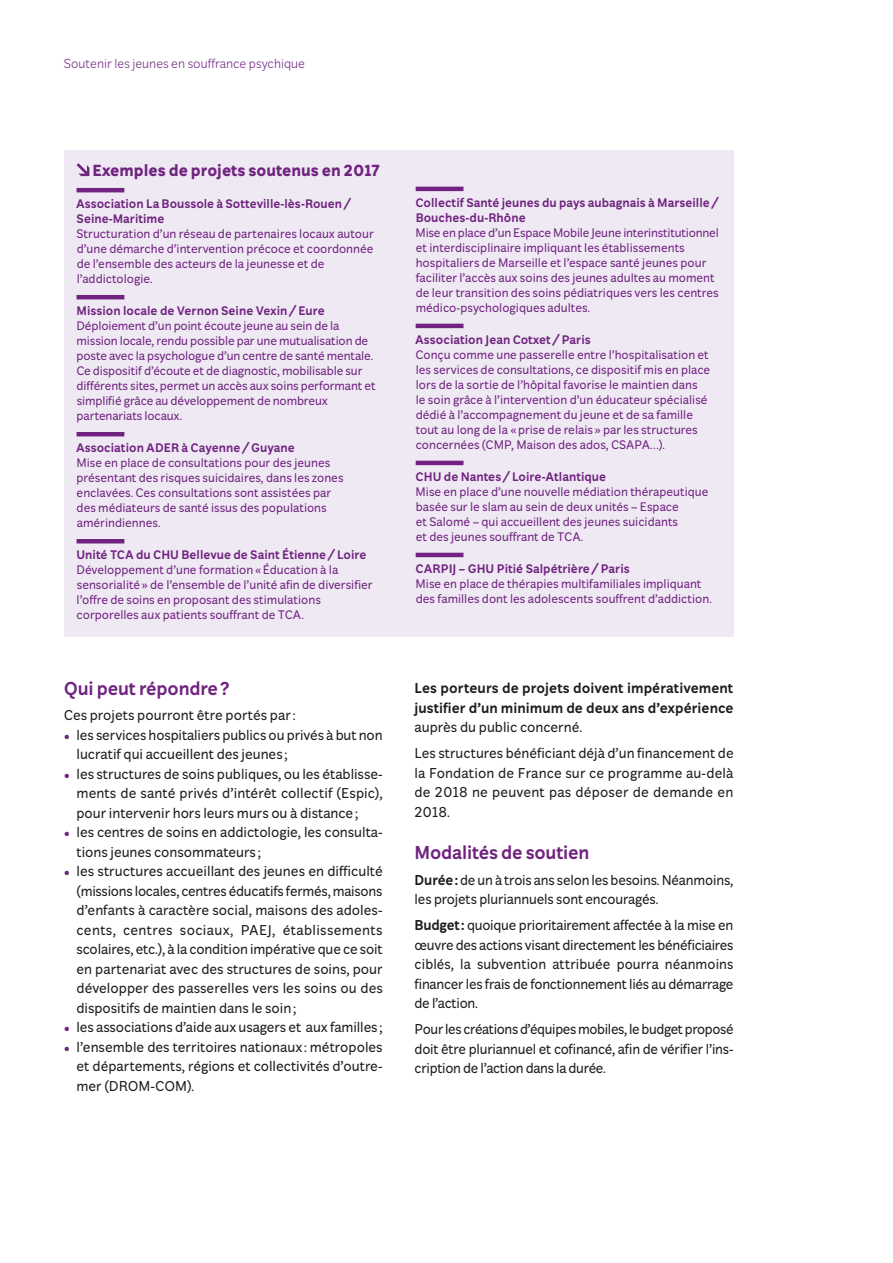
<style>
.page{position:relative;width:893px;height:1263px;background:#fff}
.page>*{position:absolute;margin:0;border:0;box-sizing:border-box;transform-origin:0 0}
.t1{font:700 19.2px "Fondation Beta";letter-spacing:-.01em;color:#70247f}
.t2{font:800 16.5px "Fondation Beta";color:#70247f}
.t3{font:14.7px/19.5px "Fondation Beta";letter-spacing:-.005em;color:#1d1d1b}
.t4{font:700 14.7px/19.5px "Fondation Beta";color:#1d1d1b}
.t5{font:300 13.5px "Fondation Beta";color:#70247f}
.t6{font:12.75px/15px "Fondation Beta";color:#70247f}
.t7{font:700 12.75px/15px "Fondation Beta";color:#70247f}
.s1{font-weight:700}
</style>
<div class="page">
<div style="left:64px;top:150px;width:669px;height:486px;background:#efe9f4"></div>
<hr style="left:77px;top:188px;width:47px;height:4px;background:#70247f">
<hr style="left:77px;top:295px;width:47px;height:4px;background:#70247f">
<hr style="left:77px;top:432px;width:47px;height:4px;background:#70247f">
<hr style="left:77px;top:539px;width:47px;height:4px;background:#70247f">
<svg style="left:77px;top:163px;width:12px;height:13px"></svg>
<hr style="left:416px;top:187px;width:47px;height:4px;background:#70247f">
<hr style="left:416px;top:324px;width:47px;height:4px;background:#70247f">
<hr style="left:416px;top:461px;width:47px;height:4px;background:#70247f">
<hr style="left:416px;top:553px;width:47px;height:4px;background:#70247f">
<p class="t5" style="left:64px;top:55px;width:243px">Soutenir les jeunes en souffrance psychique</p>
<p class="t2" style="left:92px;top:160px;width:290px">Exemples de projets soutenus en 2017</p>
<p class="t7" style="left:76px;top:197px;width:276px">Association La Boussole à Sotteville-lès-Rouen /<br>Seine-Maritime</p>
<p class="t6" style="left:76px;top:226px;width:299px">Structuration d’un réseau de partenaires locaux autour d’une démarche d’intervention précoce et coordonnée de l’ensemble des acteurs de la jeunesse et de l’addictologie.</p>
<p class="t7" style="left:77px;top:303px;width:250px">Mission locale de Vernon Seine Vexin / Eure</p>
<p class="t6" style="left:76px;top:318px;width:301px">Déploiement d’un point écoute jeune au sein de la mission locale, rendu possible par une mutualisation de poste avec la psychologue d’un centre de santé mentale.<br>Ce dispositif d’écoute et de diagnostic, mobilisable sur différents sites, permet un accès aux soins performant et simplifié grâce au développement de nombreux partenariats locaux.</p>
<p class="t7" style="left:76px;top:440px;width:220px">Association ADER à Cayenne / Guyane</p>
<p class="t6" style="left:76px;top:455px;width:269px">Mise en place de consultations pour des jeunes présentant des risques suicidaires, dans les zones enclavées. Ces consultations sont assistées par des médiateurs de santé issus des populations amérindiennes.</p>
<p class="t7" style="left:76px;top:547px;width:291px">Unité TCA du CHU Bellevue de Saint Étienne / Loire</p>
<p class="t6" style="left:76px;top:562px;width:298px">Développement d’une formation«Éducation à la sensorialité» de l’ensemble de l’unité afin de diversifier l’offre de soins en proposant des stimulations corporelles aux patients souffrant de TCA.</p>
<h1 class="t1" style="left:64px;top:676px;width:168px">Qui peut répondre?</h1>
<p class="t3" style="left:77px;top:706px;width:308px;text-indent:-13px">Ces projets pourront être portés par:<br>les services hospitaliers publics ou privés à but non lucratif qui accueillent des jeunes ;<br>les structures de soins publiques, ou les établisse&shy;ments de santé privés d’intérêt collectif (Espic), pour intervenir hors leurs murs ou à distance;<br>les centres de soins en addictologie, les consulta&shy;tions jeunes consommateurs ;<br>les structures accueillant des jeunes en difficulté (missions locales, centres éducatifs fermés, maisons d’enfants à caractère social, maisons des adoles&shy;cents, centres sociaux, PAEJ, établissements scolaires, etc.), à la condition impérative que ce soit en partenariat avec des structures de soins, pour développer des passerelles vers les soins ou des dispositifs de maintien dans le soin;<br>les associations d’aide aux usagers et aux familles ; l’ensemble des territoires nationaux: métropoles et départements, régions et collectivités d’outre&shy;mer (DROM-COM).</p>
<p class="t7" style="left:416px;top:195px;width:304px">Collectif Santé jeunes du pays aubagnais à Marseille /<br>Bouches-du-Rhône</p>
<p class="t6" style="left:416px;top:225px;width:305px">Mise en place d’un Espace Mobile Jeune interinstitutionnel et interdisciplinaire impliquant les établissements hospitaliers de Marseille et l’espace santé jeunes pour faciliter l’accès aux soins des jeunes adultes au moment de leur transition des soins pédiatriques vers les centres médico-psychologiques adultes.</p>
<p class="t7" style="left:415px;top:332px;width:177px">Association Jean Cotxet / Paris</p>
<p class="t6" style="left:415px;top:347px;width:296px">Conçu comme une passerelle entre l’hospitalisation et les services de consultations, ce dispositif mis en place lors de la sortie de l’hôpital favorise le maintien dans le soin grâce à l’intervention d’un éducateur spécialisé dédié à l’accompagnement du jeune et de sa famille tout au long de la «prise de relais » par les structures concernées (CMP, Maison des ados, CSAPA…).</p>
<p class="t7" style="left:416px;top:469px;width:192px">CHU de Nantes / Loire-Atlantique</p>
<p class="t6" style="left:416px;top:484px;width:294px">Mise en place d’une nouvelle médiation thérapeutique basée sur le slam au sein de deux unités – Espace<br>et Salomé – qui accueillent des jeunes suicidants<br>et des jeunes souffrant de TCA.</p>
<p class="t7" style="left:416px;top:561px;width:216px">CARPIJ – GHU Pitié Salpétrière / Paris</p>
<p class="t6" style="left:416px;top:576px;width:298px">Mise en place de thérapies multifamiliales impliquant des familles dont les adolescents souffrent d’addiction.</p>
<p class="t4" style="left:415px;top:679px;width:320px">Les porteurs de projets doivent impérativement justifier d’un minimum de deux ans d’expérience</p>
<p class="t3" style="left:415px;top:715px;width:321px;line-height:25.8px">auprès du public concerné.<br>Les structures bénéficiant déjà d’un financement de</p>
<p class="t3" style="left:415px;top:763px;width:320px;text-align:justify">la Fondation de France sur ce programme au-delà de 2018 ne peuvent pas déposer de demande en 2018.</p>
<h1 class="t1" style="left:415px;top:840px;width:176px">Modalités de soutien</h1>
<p class="t3" style="left:415px;top:870px;width:320px"><span class="s1">Durée:</span> de un à trois ans selon les besoins. Néanmoins, les projets pluriannuels sont encouragés.</p>
<p class="t3" style="left:415px;top:916px;width:320px;text-align:justify"><span class="s1">Budget:</span> quoique prioritairement affectée à la mise en œuvre des actions visant directement les bénéficiaires ciblés, la subvention attribuée pourra néanmoins financer les frais de fonctionnement liés au démarrage de l’action.</p>
<p class="t3" style="left:415px;top:1020px;width:321px;text-align:justify">Pour les créations d’équipes mobiles, le budget proposé doit être pluriannuel et cofinancé, afin de vérifier l’ins&shy;cription de l’action dans la durée.</p>
</div>
